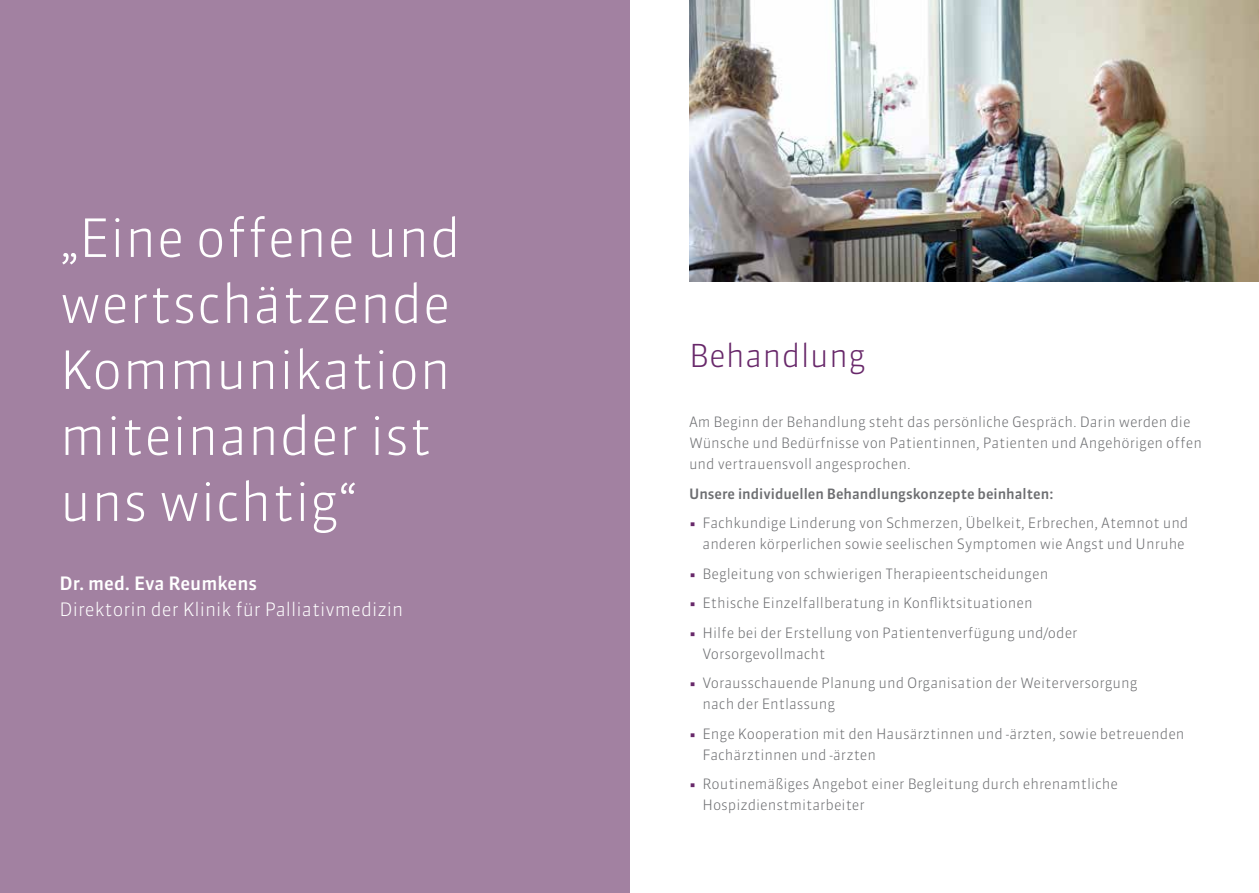
<style>
.page{position:relative;width:1259px;height:893px;background:#fff}
.page>*{position:absolute;margin:0;border:0;box-sizing:border-box;transform-origin:0 0}
.t1{font:300 52.5px/66px "Sanuk OT";color:#fff}
.t2{font:300 31.5px "Sanuk OT";letter-spacing:.005em;color:#68286a}
.t3{font:300 18.45px "Sanuk OT";color:#fff}
.t4{font:500 18.45px "Sanuk OT";color:#fff}
.t5{font:300 14.25px/21px "Sanuk OT";color:#6d6e71}
.t6{font:500 14.25px "Sanuk OT";color:#6d6e71}
.s1{font-weight:500;color:#68286a}
</style>
<div class="page">
<img style="left:689px;top:0;width:570px;height:281px">
<div style="left:0;top:0;width:629px;height:893px;background:#a281a1"></div>
<h1 class="t1" style="left:60px;top:205px;width:403px">„Eine offene und wertschätzende<br>Kommunikation miteinander ist uns wichtig“</h1>
<p class="t4" style="left:60px;top:572px;width:199px">Dr. med. Eva Reumkens</p>
<p class="t3" style="left:60px;top:598px;width:345px">Direktorin der Klinik für Palliativmedizin</p>
<h2 class="t2" style="left:689px;top:336px;width:178px">Behandlung</h2>
<p class="t5" style="left:689px;top:412px;width:514px">Am Beginn der Behandlung steht das persönliche Gespräch. Darin werden die<br>Wünsche und Bedürfnisse von Patientinnen, Patienten und Angehörigen offen und vertrauensvoll angesprochen.</p>
<p class="t6" style="left:689px;top:485px;width:366px">Unsere individuellen Behandlungskonzepte beinhalten:</p>
<p class="t5" style="left:689px;top:513px;width:501px;text-align:right"><span class="s1">•</span> Fachkundige Linderung von Schmerzen, Übelkeit, Erbrechen, Atemnot und anderen körperlichen sowie seelischen Symptomen wie Angst und Unruhe</p>
<p class="t5" style="left:689px;top:563px;width:361px"><span class="s1">•</span> Begleitung von schwierigen Therapieentscheidungen</p>
<p class="t5" style="left:689px;top:593px;width:345px"><span class="s1">•</span> Ethische Einzelfallberatung in Konfliktsituationen</p>
<p class="t5" style="left:702px;top:622px;width:377px;text-indent:-13px"><span class="s1">•</span> Hilfe bei der Erstellung von Patientenverfügung und/oder<br>Vorsorgevollmacht</p>
<p class="t5" style="left:702px;top:673px;width:436px;text-indent:-13px"><span class="s1">•</span> Vorausschauende Planung und Organisation der Weiterversorgung nach der Entlassung</p>
<p class="t5" style="left:702px;top:723px;width:483px;text-indent:-13px"><span class="s1">•</span> Enge Kooperation mit den Hausärztinnen und -ärzten, sowie betreuenden<br>Fachärztinnen und -ärzten</p>
<p class="t5" style="left:702px;top:774px;width:417px;text-indent:-13px"><span class="s1">•</span> Routinemäßiges Angebot einer Begleitung durch ehrenamtliche<br>Hospizdienstmitarbeiter</p>
</div>
